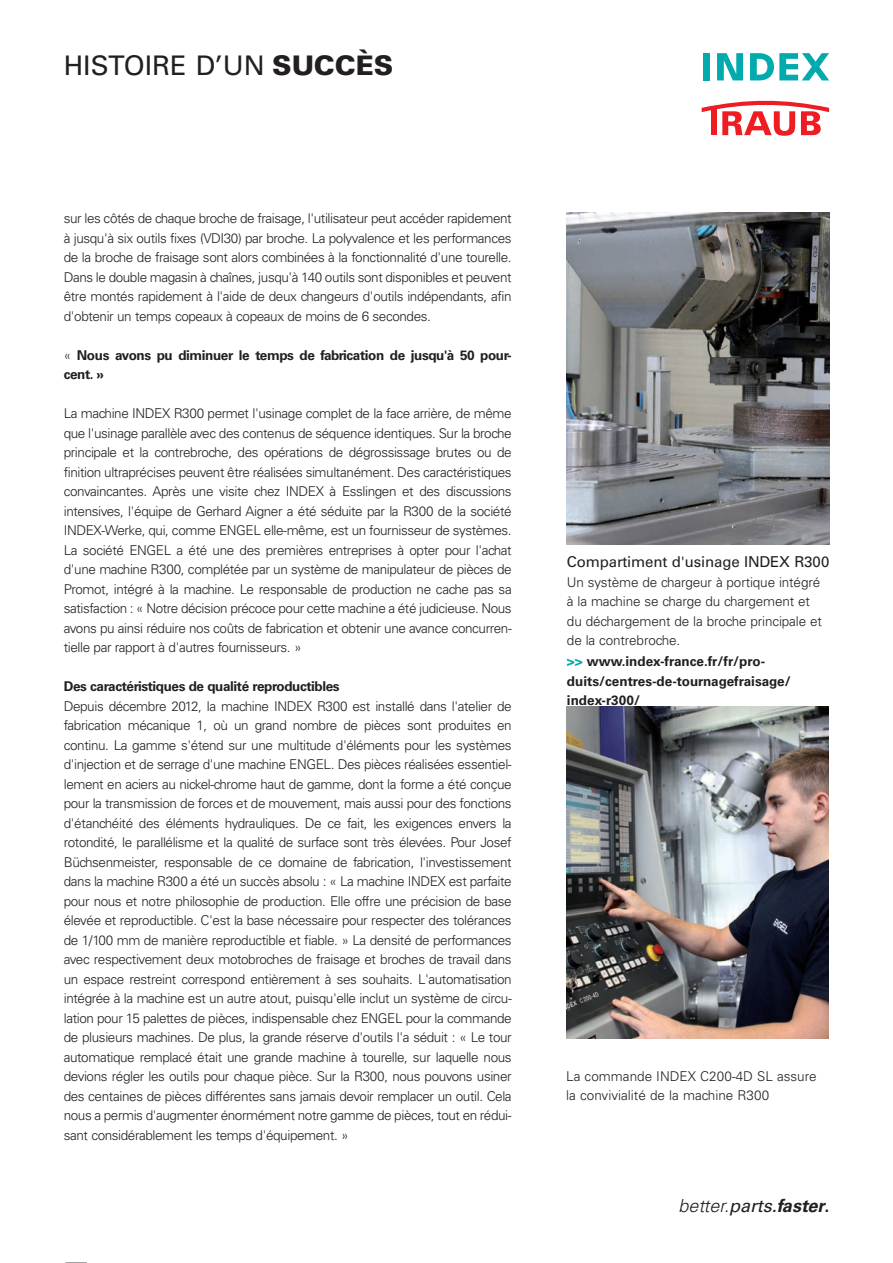
<style>
.page{position:relative;width:893px;height:1263px;background:#fff}
.page>*{position:absolute;margin:0;border:0;box-sizing:border-box;transform-origin:0 0}
.t1{font:27px "Univers";color:#231f20}
.t2{font:italic 300 18px "Univers";color:#231f20}
.t3{font:15px "Univers";letter-spacing:-.01em;color:#231f20}
.t4{font:300 13.5px/19.5px "Univers";letter-spacing:-.02em;color:#231f20;text-align:justify}
.t5{font:700 13.5px/19.5px "Univers";letter-spacing:-.03em;color:#231f20}
.t6{font:700 13.5px/19.5px "Univers";color:#231f20}
.t7{font:300 13.5px/19.5px "Univers";color:#231f20}
.s1{font-weight:900}
.s2{font-weight:300}
.s3{color:#00aaad}
.s4{font-weight:400}
.s5{font-weight:700}
.s6{font-weight:700;font-style:normal}
</style>
<div class="page">
<svg style="left:66px;top:1262px;width:21px;height:1px"></svg>
<svg style="left:702px;top:100px;width:127px;height:36px"></svg>
<div style="left:703px;top:53px;width:7px;height:27px;background:#00aaad"></div>
<svg style="left:717px;top:53px;width:26px;height:27px"></svg>
<svg style="left:750px;top:53px;width:79px;height:27px"></svg>
<img style="left:567px;top:213px;width:262px;height:331px">
<img style="left:566px;top:707px;width:262px;height:331px">
<h1 class="t1" style="left:64px;top:49px;width:331px">HISTOIRE D’UN <span class="s1">SUCCÈS</span></h1>
<p class="t4" style="left:64px;top:209px;width:449px">sur les côtés de chaque broche de fraisage, l'utilisateur peut accéder rapidement à jusqu'à six outils fixes (VDI30) par broche. La polyvalence et les performances de la broche de fraisage sont alors combinées à la fonctionnalité d'une tourelle.<br>Dans le double magasin à chaînes, jusqu'à 140 outils sont disponibles et peuvent être montés rapidement à l'aide de deux changeurs d'outils indépendants, afin d'obtenir un temps copeaux à copeaux de moins de 6 secondes.</p>
<p class="t5" style="left:64px;top:345px;width:449px"><span class="s2">«</span> Nous avons pu diminuer le temps de fabrication de jusqu'à 50 pour&shy;cent. »</p>
<p class="t4" style="left:64px;top:404px;width:449px">La machine INDEX R300 permet l'usinage complet de la face arrière, de même que l'usinage parallèle avec des contenus de séquence identiques. Sur la broche principale et la contrebroche, des opérations de dégrossissage brutes ou de finition ultraprécises peuvent être réalisées simultanément. Des caractéristiques convaincantes. Après une visite chez INDEX à Esslingen et des discussions intensives, l'équipe de Gerhard Aigner a été séduite par la R300 de la société INDEX-Werke, qui, comme ENGEL elle-même, est un fournisseur de systèmes.<br>La société ENGEL a été une des premières entreprises à opter pour l'achat d'une machine R300, complétée par un système de manipulateur de pièces de Promot, intégré à la machine. Le responsable de production ne cache pas sa satisfaction : « Notre décision précoce pour cette machine a été judicieuse. Nous avons pu ainsi réduire nos coûts de fabrication et obtenir une avance concurren&shy;tielle par rapport à d'autres fournisseurs. »</p>
<p class="t5" style="left:64px;top:677px;width:277px">Des caractéristiques de qualité reproductibles</p>
<p class="t4" style="left:64px;top:696px;width:449px">Depuis décembre 2012, la machine INDEX R300 est installé dans l'atelier de fabrication mécanique 1, où un grand nombre de pièces sont produites en continu. La gamme s'étend sur une multitude d'éléments pour les systèmes d'injection et de serrage d'une machine ENGEL. Des pièces réalisées essentiel&shy;lement en aciers au nickel-chrome haut de gamme, dont la forme a été conçue pour la transmission de forces et de mouvement, mais aussi pour des fonctions d'étanchéité des éléments hydrauliques. De ce fait, les exigences envers la rotondité, le parallélisme et la qualité de surface sont très élevées. Pour Josef Büchsenmeister, responsable de ce domaine de fabrication, l'investissement dans la machine R300 a été un succès absolu : « La machine INDEX est parfaite pour nous et notre philosophie de production. Elle offre une précision de base élevée et reproductible. C'est la base nécessaire pour respecter des tolérances de 1/100 mm de manière reproductible et fiable. » La densité de performances avec respectivement deux motobroches de fraisage et broches de travail dans un espace restreint correspond entièrement à ses souhaits. L'automatisation intégrée à la machine est un autre atout, puisqu'elle inclut un système de circu&shy;lation pour 15 palettes de pièces, indispensable chez ENGEL pour la commande de plusieurs machines. De plus, la grande réserve d'outils l'a séduit : « Le tour automatique remplacé était une grande machine à tourelle, sur laquelle nous devions régler les outils pour chaque pièce. Sur la R300, nous pouvons usiner des centaines de pièces différentes sans jamais devoir remplacer un outil. Cela nous a permis d'augmenter énormément notre gamme de pièces, tout en rédui&shy;sant considérablement les temps d'équipement. »</p>
<p class="t3" style="left:567px;top:553px;width:264px">Compartiment d'usinage INDEX R300</p>
<p class="t4" style="left:567px;top:572px;width:256px;text-align:left">Un système de chargeur à portique intégré à la machine se charge du chargement et du déchargement de la broche principale et de la contrebroche.</p>
<p class="t6" style="left:567px;top:652px;width:225px"><span class="s3">&gt;&gt;</span> www.index-france.fr/fr/pro&shy;duits/centres-de-tournagefraisage/ index-r300/</p>
<p class="t7" style="left:566px;top:1066px;width:252px">La commande INDEX C200-4D SL assure la convivialité de la machine R300</p>
<h2 class="t2" style="left:678px;top:1195px;width:153px">better.<span class="s4">parts.</span><span class="s5">faster</span><span class="s6">.</span></h2>
</div>
